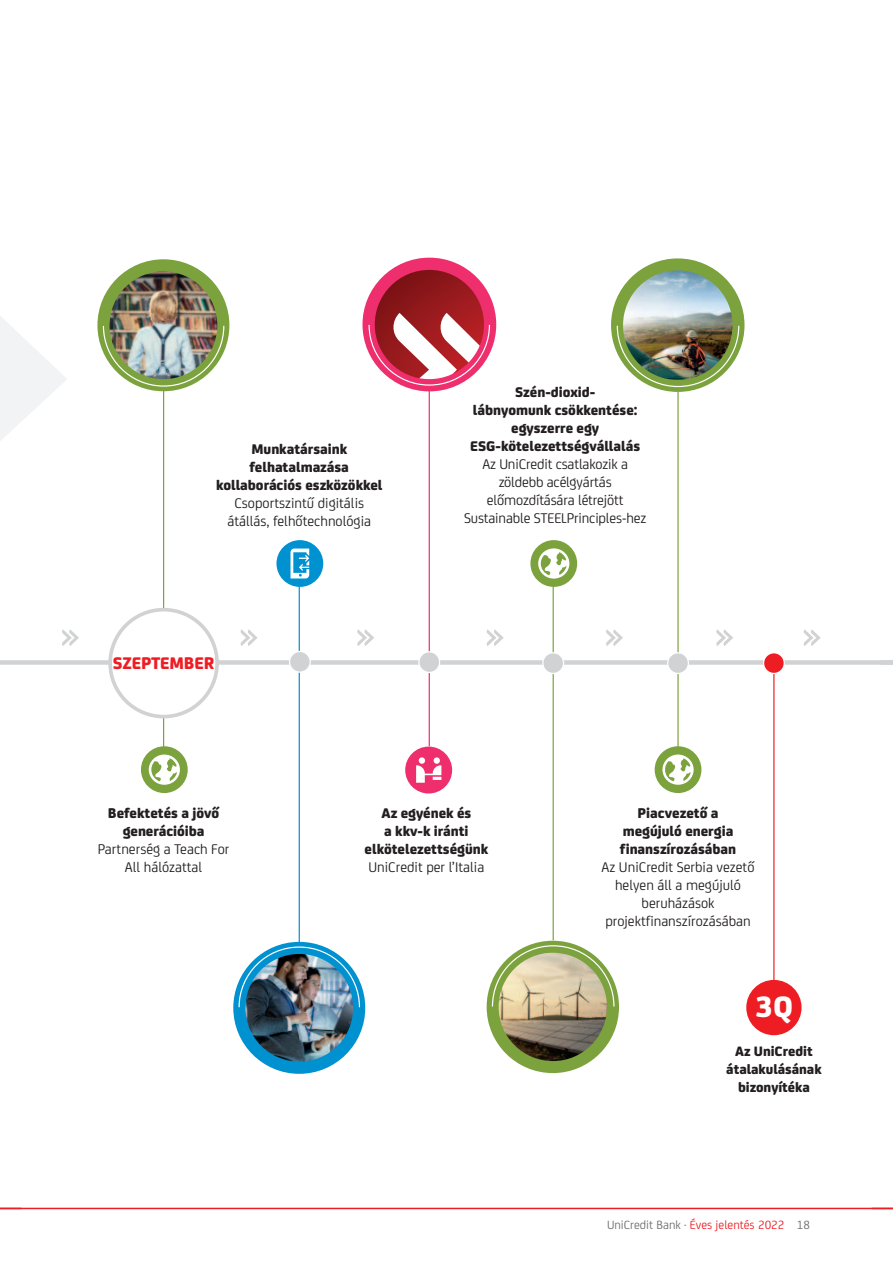
<style>
.page{position:relative;width:893px;height:1263px;background:#fff}
.page>*{position:absolute;margin:0;border:0;box-sizing:border-box;transform-origin:0 0}
.t1{font:800 31.5px "Uni Credit";color:#fff}
.t2{font:800 18px "Uni Credit";letter-spacing:-.01em;color:#ee1d23}
.t3{font:15px/18px "Uni Credit";color:#231f20;text-align:center}
.t4{font:800 15px/18px "Uni Credit";color:#231f20;text-align:center}
.t5{font:800 14.55px/18.3px "Uni Credit";color:#231f20;text-align:center}
.t6{font:12.75px "Uni Credit";color:#6c6d70}
.s1{color:#ee1d23}
</style>
<div class="page">
<hr style="left:0;top:1208px;width:893px;height:1px;background:#ee1d23">
<div style="left:0;top:660px;width:893px;height:5px;background:#d1d2d4"></div>
<img style="left:493px;top:947px;width:120px;height:120px;border-radius:50%">
<div style="left:487px;top:941px;width:132px;height:132px;border:12px solid #7ca23e;border-radius:50%"></div>
<img style="left:369px;top:264px;width:121px;height:121px;border-radius:50%">
<div style="left:362px;top:258px;width:134px;height:133px;border:12px solid #ee2e6d;border-radius:50%"></div>
<img style="left:617px;top:264px;width:121px;height:122px;border-radius:50%">
<div style="left:611px;top:258px;width:133px;height:134px;border:12px solid #7ca23e;border-radius:50%"></div>
<div style="left:141px;top:746px;width:47px;height:47px;background:#7ca23e;border-radius:50%"></div>
<svg style="left:149px;top:754px;width:31px;height:31px"></svg>
<img style="left:103px;top:265px;width:120px;height:120px;border-radius:50%">
<div style="left:97px;top:259px;width:132px;height:132px;border:12px solid #7ca23e;border-radius:50%"></div>
<svg style="left:368px;top:313px;width:123px;height:73px"></svg>
<hr style="left:429px;top:390px;width:1px;height:356px;background:#ee2e6d">
<div style="left:419px;top:652px;width:21px;height:20px;background:#d1d2d4;border-radius:50%"></div>
<div style="left:418px;top:651px;width:22px;height:22px;border:1px solid #fff;border-radius:50%"></div>
<svg style="left:491px;top:944px;width:124px;height:64px;background:#cbcaa0"></svg>
<hr style="left:553px;top:585px;width:1px;height:355px;background:#7ca23e">
<div style="left:543px;top:653px;width:20px;height:20px;background:#d1d2d4;border-radius:50%"></div>
<div style="left:542px;top:652px;width:22px;height:22px;border:1px solid #fff;border-radius:50%"></div>
<img style="left:616px;top:325px;width:124px;height:63px">
<hr style="left:677px;top:392px;width:2px;height:355px;background:#7ca23e">
<div style="left:668px;top:653px;width:20px;height:20px;background:#d1d2d4;border-radius:50%"></div>
<div style="left:667px;top:652px;width:22px;height:22px;border:1px solid #fff;border-radius:50%"></div>
<img style="left:102px;top:325px;width:123px;height:62px">
<hr style="left:163px;top:391px;width:1px;height:356px;background:#7ca23e">
<div style="left:110px;top:610px;width:107px;height:106px;background:#fff;border-radius:50%"></div>
<div style="left:108px;top:608px;width:111px;height:110px;border:4px solid #d1d2d4;border-radius:50%"></div>
<div style="left:405px;top:746px;width:47px;height:47px;background:#ee2e6d;border-radius:50%"></div>
<svg style="left:416px;top:757px;width:25px;height:26px"></svg>
<hr style="left:773px;top:663px;width:1px;height:354px;background:#ee1d23">
<div style="left:746px;top:980px;width:55px;height:55px;background:#ee1d23;border-radius:50%"></div>
<div style="left:764px;top:653px;width:20px;height:20px;background:#ee1d23;border-radius:50%"></div>
<div style="left:763px;top:652px;width:22px;height:22px;border:1px solid #fff;border-radius:50%"></div>
<svg style="left:606px;top:629px;width:17px;height:17px"></svg>
<svg style="left:486px;top:629px;width:18px;height:17px"></svg>
<svg style="left:357px;top:629px;width:17px;height:17px"></svg>
<svg style="left:240px;top:629px;width:18px;height:17px"></svg>
<div style="left:655px;top:746px;width:46px;height:47px;background:#7ca23e;border-radius:50%"></div>
<svg style="left:662px;top:754px;width:32px;height:31px"></svg>
<img style="left:239px;top:948px;width:120px;height:120px;border-radius:50%">
<div style="left:233px;top:942px;width:132px;height:132px;border:12px solid #0091d0;border-radius:50%"></div>
<hr style="left:299px;top:585px;width:1px;height:360px;background:#0091d0">
<img style="left:238px;top:946px;width:123px;height:62px">
<div style="left:276px;top:540px;width:47px;height:47px;background:#0091d0;border-radius:50%"></div>
<svg style="left:290px;top:548px;width:19px;height:30px"></svg>
<div style="left:290px;top:651px;width:20px;height:21px;background:#d1d2d4;border-radius:50%"></div>
<div style="left:289px;top:651px;width:22px;height:22px;border:1px solid #fff;border-radius:50%"></div>
<svg style="left:0;top:316px;width:79px;height:349px"></svg>
<svg style="left:716px;top:629px;width:17px;height:17px"></svg>
<svg style="left:803px;top:629px;width:18px;height:17px"></svg>
<div style="left:530px;top:540px;width:47px;height:47px;background:#7ca23e;border-radius:50%"></div>
<svg style="left:538px;top:548px;width:31px;height:31px"></svg>
<p class="t4" style="left:216px;top:440px;width:168px">Munkatársaink felhatalmazása kollaborációs eszközökkel</p>
<p class="t3" style="left:227px;top:494px;width:145px">Csoportszintű digitális átállás, felhőtechnológia</p>
<p class="t2" style="left:113px;top:656px;width:103px">SZEPTEMBER</p>
<p class="t4" style="left:470px;top:383px;width:171px">Szén-dioxid-<br>lábnyomunk csökkentése: egyszerre egy<br>ESG-kötelezettség vállalás</p>
<p class="t3" style="left:464px;top:455px;width:184px">Az UniCredit csatlakozik a zöldebb acélgyártás előmozdítására létrejött<br>Sustainable STEELPrinciples -hez</p>
<p class="t4" style="left:108px;top:805px;width:113px">Befektetés a jövő generációiba</p>
<p class="t3" style="left:98px;top:841px;width:133px">Partnerség a Teach For<br>All hálózattal</p>
<p class="t4" style="left:365px;top:804px;width:125px">Az egyének és<br>a kkv-k iránti elkötelezettségünk</p>
<p class="t3" style="left:368px;top:858px;width:117px">UniCredit per l’Italia</p>
<p class="t4" style="left:620px;top:805px;width:118px">Piacvezető a megújuló energia finanszírozásában</p>
<p class="t3" style="left:602px;top:859px;width:154px">Az UniCredit Serbia vezető helyen áll a megújuló beruházások projektfinanszírozásában</p>
<h1 class="t1" style="left:755px;top:995px;width:40px">3Q</h1>
<p class="t5" style="left:726px;top:1042px;width:97px">Az UniCredit átalakulásának bizonyítéka</p>
<p class="t6" style="left:607px;top:1220px;width:204px">UniCredit Bank · <span class="s1">Éves jelentés 2022</span> 18</p>
</div>
